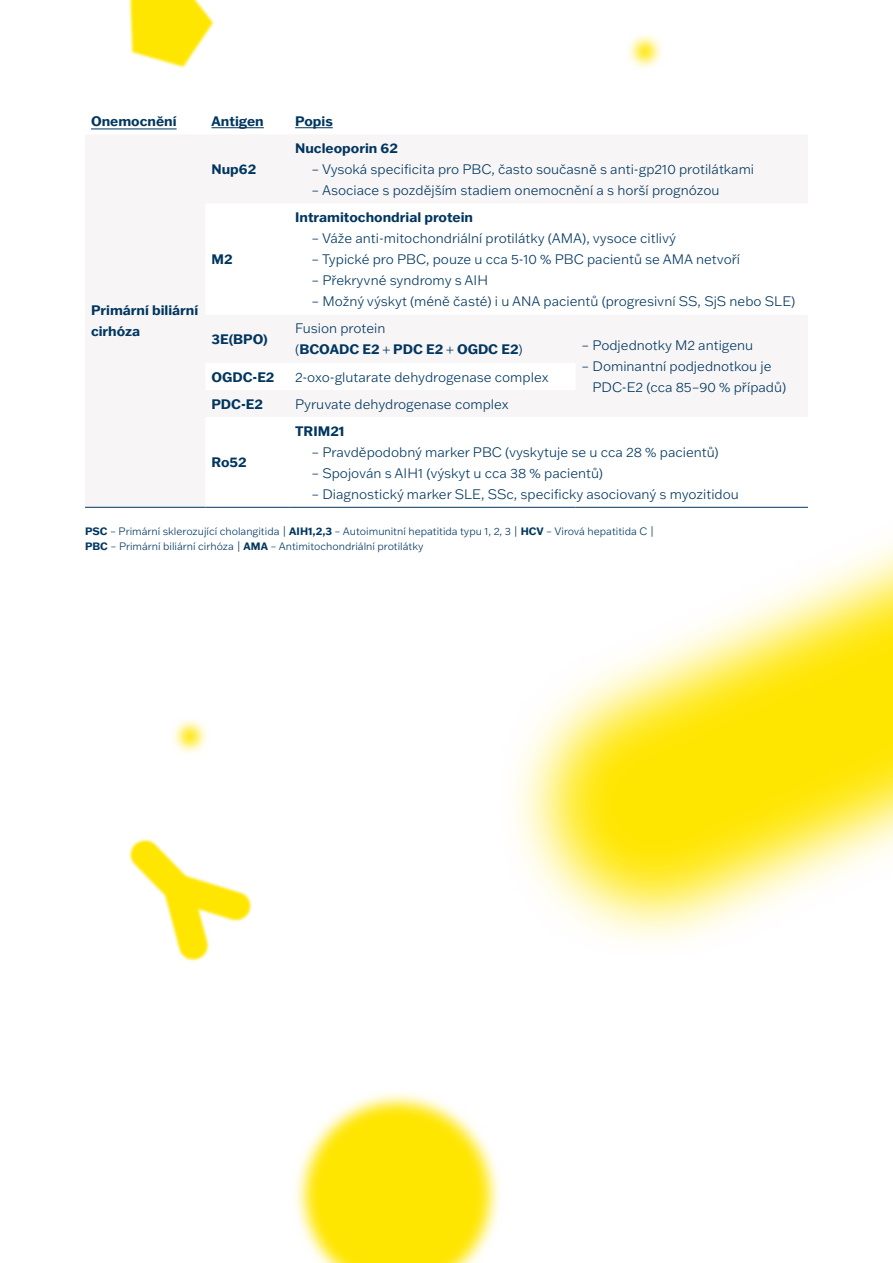
<style>
.page{position:relative;width:893px;height:1263px;background:#fff}
.page>*{position:absolute;margin:0;border:0;box-sizing:border-box;transform-origin:0 0}
.t1{font:300 13.5px/21px "Franklin Gothic ATF";color:#00365f}
.t2{font:700 13.5px/21px "Franklin Gothic ATF";color:#00365f}
.t3{font:300 10.5px/15px "Franklin Gothic ATF";color:#00365f}
.s1{font-weight:300}
.s2{font-weight:700}
</style>
<div class="page">
<svg style="left:515px;top:720px;width:233px;height:222px"></svg>
<svg style="left:542px;top:543px;width:351px;height:372px"></svg>
<svg style="left:295px;top:1093px;width:205px;height:148px"></svg>
<svg style="left:306px;top:1103px;width:183px;height:160px"></svg>
<svg style="left:130px;top:840px;width:121px;height:121px"></svg>
<svg style="left:628px;top:34px;width:34px;height:34px"></svg>
<svg style="left:636px;top:42px;width:18px;height:19px"></svg>
<svg style="left:173px;top:719px;width:34px;height:34px"></svg>
<svg style="left:181px;top:727px;width:19px;height:18px"></svg>
<svg style="left:128px;top:0;width:86px;height:68px"></svg>
<svg style="left:131px;top:0;width:82px;height:66px"></svg>
<svg style="left:91px;top:127px;width:242px;height:2px"></svg>
<svg style="left:206px;top:506px;width:83px;height:1px"></svg>
<svg style="left:289px;top:506px;width:519px;height:1px"></svg>
<hr style="left:85px;top:507px;width:121px;height:1px;background:#00365f">
<hr style="left:206px;top:507px;width:83px;height:1px;background:#00365f">
<hr style="left:289px;top:507px;width:286px;height:1px;background:#00365f">
<hr style="left:575px;top:507px;width:233px;height:1px;background:#00365f">
<hr style="left:91px;top:129px;width:86px;height:1px;background:#00365f">
<hr style="left:212px;top:127px;width:52px;height:1px;background:#00365f">
<hr style="left:295px;top:127px;width:38px;height:1px;background:#00365f">
<p class="t2" style="left:91px;top:110px;width:87px">Onemocnění</p>
<p class="t2" style="left:212px;top:110px;width:54px">Antigen</p>
<p class="t2" style="left:295px;top:110px;width:39px">Popis</p>
<p class="t2" style="left:91px;top:300px;width:109px">Primární biliární cirhóza</p>
<p class="t2" style="left:212px;top:158px;width:46px">Nup62</p>
<p class="t2" style="left:212px;top:248px;width:23px">M2</p>
<p class="t2" style="left:295px;top:137px;width:104px">Nucleoporin 62</p>
<p class="t1" style="left:311px;top:158px;width:444px">– Vysoká specificita pro PBC, často současně s anti-gp210 protilátkami</p>
<p class="t1" style="left:311px;top:179px;width:410px">– Asociace s pozdějším stadiem onemocnění a s horší prognózou</p>
<p class="t2" style="left:295px;top:206px;width:179px">Intramitochondrial protein</p>
<p class="t1" style="left:311px;top:228px;width:366px">– Váže anti-mitochondriální protilátky (AMA), vysoce citlivý</p>
<p class="t1" style="left:311px;top:249px;width:430px">– Typické pro PBC, pouze u cca 5-10 % PBC pacientů se AMA netvoří</p>
<p class="t1" style="left:311px;top:270px;width:178px">– Překryvné syndromy s AIH</p>
<p class="t1" style="left:311px;top:291px;width:485px">– Možný výskyt (méně časté) i u ANA pacientů (progresivní SS, SjS nebo SLE)</p>
<p class="t2" style="left:212px;top:328px;width:58px">3E(BPO)</p>
<p class="t2" style="left:295px;top:318px;width:229px"><span class="s1">Fusion protein<br>(</span>BCOADC E2 <span class="s1">+</span> PDC E2 <span class="s1">+</span> OGDC E2<span class="s1">)</span></p>
<p class="t2" style="left:212px;top:366px;width:65px">OGDC-E2</p>
<p class="t1" style="left:295px;top:366px;width:255px">2-oxo-glutarate dehydrogenase complex</p>
<p class="t2" style="left:212px;top:393px;width:53px">PDC-E2</p>
<p class="t1" style="left:295px;top:393px;width:215px">Pyruvate dehydrogenase complex</p>
<p class="t1" style="left:581px;top:334px;width:173px">– Podjednotky M2 antigenu</p>
<p class="t1" style="left:592px;top:355px;width:195px;text-indent:-11px">– Dominantní podjednotkou je<br>PDC-E2 (cca 85–90 % případů)</p>
<p class="t2" style="left:212px;top:452px;width:37px">Ro52</p>
<p class="t2" style="left:295px;top:420px;width:51px">TRIM21</p>
<p class="t1" style="left:311px;top:441px;width:409px">– Pravděpodobný marker PBC (vyskytuje se u cca 28 % pacientů)</p>
<p class="t1" style="left:311px;top:462px;width:293px">– Spojován s AIH1 (výskyt u cca 38 % pacientů)</p>
<p class="t1" style="left:311px;top:483px;width:429px">– Diagnostický marker SLE, SSc, specificky asociovaný s myozitidou</p>
<p class="t3" style="left:85px;top:524px;width:571px"><span class="s2">PSC</span> – Primární sklerozující cholangitida | <span class="s2">AIH1,2,3</span> – Autoimunitní hepatitida typu 1, 2, 3 | <span class="s2">HCV</span> – Virová hepatitida C |<br><span class="s2">PBC</span> – Primární biliární cirhóza | <span class="s2">AMA</span> – Antimitochondriální protilátky</p>
</div>
